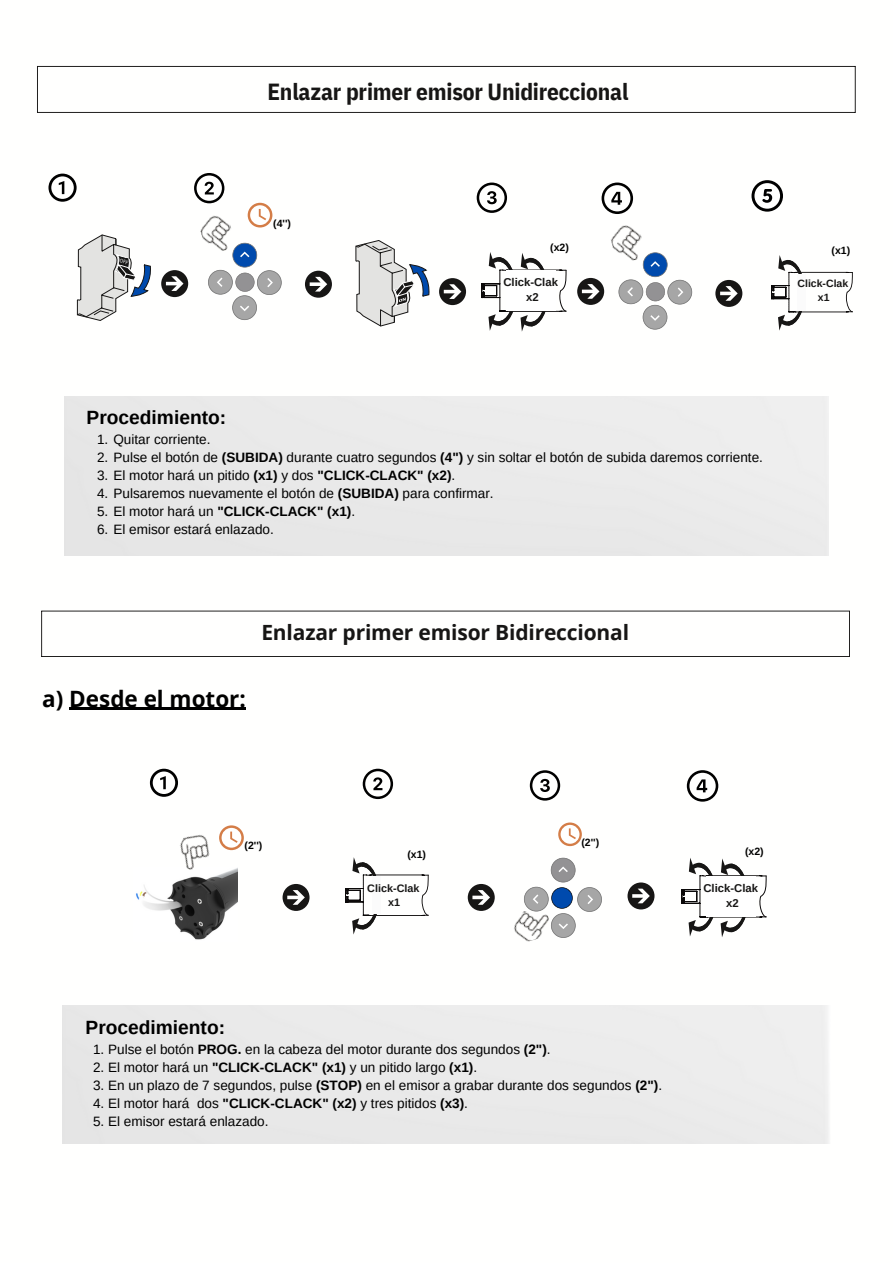
<style>
.page{position:relative;width:893px;height:1264px;background:#fff}
.page>*{position:absolute;margin:0;border:0;box-sizing:border-box;transform-origin:0 0}
.t1{font:700 23.25px "IBM Plex Sans Cond";letter-spacing:-.01em;color:#171615}
.t2{font:700 22.5px "Open Sans";color:#000}
.t3{font:700 21px "Open Sans";letter-spacing:-.01em;color:#171615}
.t4{font:700 19.2px "Arimo";color:#000}
.t5{font:13.5px "Arimo";color:#000}
.t6{font:700 13.5px "Arimo";color:#000}
.t7{font:700 11.25px/15px "Arimo";color:#171615;text-align:center}
.t8{font:700 10.8px/14.4px "Arimo";color:#171615;text-align:center}
.t9{font:700 10.5px "Arimo";color:#000}
.t10{font:700 10.5px/14px "Arimo";color:#171615;text-align:center}
.s1{font-weight:700}
.s2{font-weight:400}
</style>
<div class="page">
<svg style="left:37px;top:66px;width:818px;height:47px"></svg>
<svg style="left:681px;top:858px;width:86px;height:79px"></svg>
<div style="left:706px;top:876px;width:49px;height:40px;background:#fff"></div>
<svg style="left:345px;top:857px;width:83px;height:77px"></svg>
<svg style="left:524px;top:857px;width:78px;height:80px"></svg>
<img style="left:514px;top:904px;width:40px;height:38px">
<svg style="left:219px;top:825px;width:25px;height:25px"></svg>
<svg style="left:558px;top:822px;width:23px;height:24px"></svg>
<svg style="left:150px;top:768px;width:28px;height:28px"></svg>
<svg style="left:362px;top:768px;width:31px;height:31px"></svg>
<svg style="left:529px;top:770px;width:31px;height:30px"></svg>
<svg style="left:686px;top:770px;width:32px;height:31px"></svg>
<svg style="left:41px;top:610px;width:808px;height:47px"></svg>
<svg style="left:467px;top:884px;width:27px;height:26px"></svg>
<svg style="left:282px;top:884px;width:27px;height:26px"></svg>
<svg style="left:627px;top:882px;width:27px;height:27px"></svg>
<img style="left:136px;top:868px;width:101px;height:72px">
<img style="left:172px;top:835px;width:45px;height:39px">
<svg style="left:771px;top:255px;width:81px;height:75px"></svg>
<svg style="left:208px;top:243px;width:74px;height:77px"></svg>
<img style="left:200px;top:215px;width:36px;height:40px">
<svg style="left:248px;top:203px;width:24px;height:24px"></svg>
<svg style="left:48px;top:174px;width:29px;height:28px"></svg>
<svg style="left:194px;top:173px;width:30px;height:30px"></svg>
<svg style="left:476px;top:182px;width:31px;height:31px"></svg>
<svg style="left:577px;top:278px;width:27px;height:27px"></svg>
<svg style="left:161px;top:270px;width:27px;height:27px"></svg>
<hr style="left:69px;top:707px;width:177px;height:3px;background:#000">
<svg style="left:355px;top:240px;width:74px;height:86px"></svg>
<svg style="left:305px;top:271px;width:27px;height:27px"></svg>
<svg style="left:618px;top:252px;width:74px;height:77px"></svg>
<img style="left:611px;top:225px;width:35px;height:40px">
<svg style="left:715px;top:280px;width:27px;height:27px"></svg>
<svg style="left:601px;top:182px;width:32px;height:32px"></svg>
<svg style="left:751px;top:180px;width:32px;height:32px"></svg>
<svg style="left:481px;top:252px;width:86px;height:79px"></svg>
<div style="left:506px;top:270px;width:49px;height:41px;background:#fff"></div>
<svg style="left:439px;top:278px;width:27px;height:27px"></svg>
<svg style="left:77px;top:234px;width:74px;height:87px"></svg>
<h1 class="t1" style="left:267px;top:76px;width:362px">Enlazar primer emisor Unidireccional</h1>
<p class="t9" style="left:273px;top:217px;width:19px">(4'')</p>
<p class="t9" style="left:550px;top:241px;width:20px">(x2)</p>
<p class="t7" style="left:503px;top:274px;width:56px">Click-Clak x2</p>
<p class="t9" style="left:831px;top:244px;width:20px">(x1)</p>
<p class="t10" style="left:797px;top:277px;width:52px">Click-Clak x1</p>
<h3 class="t4" style="left:87px;top:407px;width:141px">Procedimiento:</h3>
<p class="t5" style="left:97px;top:432px;width:115px">1. Quitar corriente.</p>
<p class="t5" style="left:97px;top:450px;width:667px">2. Pulse el botón de <span class="s1">(SUBIDA)</span> durante cuatro segundos <span class="s1">(4")</span> y sin soltar el botón de subida daremos corriente.</p>
<p class="t5" style="left:97px;top:468px;width:360px">3. El motor hará un pitido <span class="s1">(x1)</span> y dos <span class="s1">"CLICK-CLACK" (x2)</span>.</p>
<p class="t5" style="left:97px;top:486px;width:398px">4. Pulsaremos nuevamente el botón de <span class="s1">(SUBIDA)</span> para confirmar.</p>
<p class="t6" style="left:97px;top:504px;width:259px"><span class="s2">5. El motor hará un</span> "CLICK-CLACK" (x1)<span class="s2">.</span></p>
<p class="t5" style="left:97px;top:522px;width:178px">6. El emisor estará enlazado.</p>
<h2 class="t2" style="left:42px;top:682px;width:205px">a) Desde el motor:</h2>
<h3 class="t3" style="left:261px;top:617px;width:369px">Enlazar primer emisor Bidireccional</h3>
<p class="t9" style="left:244px;top:839px;width:19px">(2'')</p>
<p class="t9" style="left:581px;top:836px;width:19px">(2'')</p>
<p class="t9" style="left:407px;top:848px;width:20px">(x1)</p>
<p class="t9" style="left:745px;top:845px;width:20px">(x2)</p>
<p class="t8" style="left:367px;top:880px;width:54px">Click-Clak x1</p>
<p class="t7" style="left:703px;top:880px;width:56px">Click-Clak x2</p>
<h3 class="t4" style="left:86px;top:1016px;width:141px">Procedimiento:</h3>
<p class="t5" style="left:93px;top:1041px;width:459px">1. Pulse el botón <span class="s1">PROG.</span> en la cabeza del motor durante dos segundos <span class="s1">(2")</span>.</p>
<p class="t5" style="left:93px;top:1059px;width:385px">2. El motor hará un <span class="s1">"CLICK-CLACK" (x1)</span> y un pitido largo <span class="s1">(x1)</span>.</p>
<p class="t5" style="left:93px;top:1077px;width:570px">3. En un plazo de 7 segundos, pulse <span class="s1">(STOP)</span> en el emisor a grabar durante dos segundos <span class="s1">(2")</span>.</p>
<p class="t5" style="left:93px;top:1095px;width:376px">4. El motor hará dos <span class="s1">"CLICK-CLACK" (x2)</span> y tres pitidos <span class="s1">(x3)</span>.</p>
<p class="t5" style="left:93px;top:1113px;width:177px">5. El emisor estará enlazado.</p>
</div>
